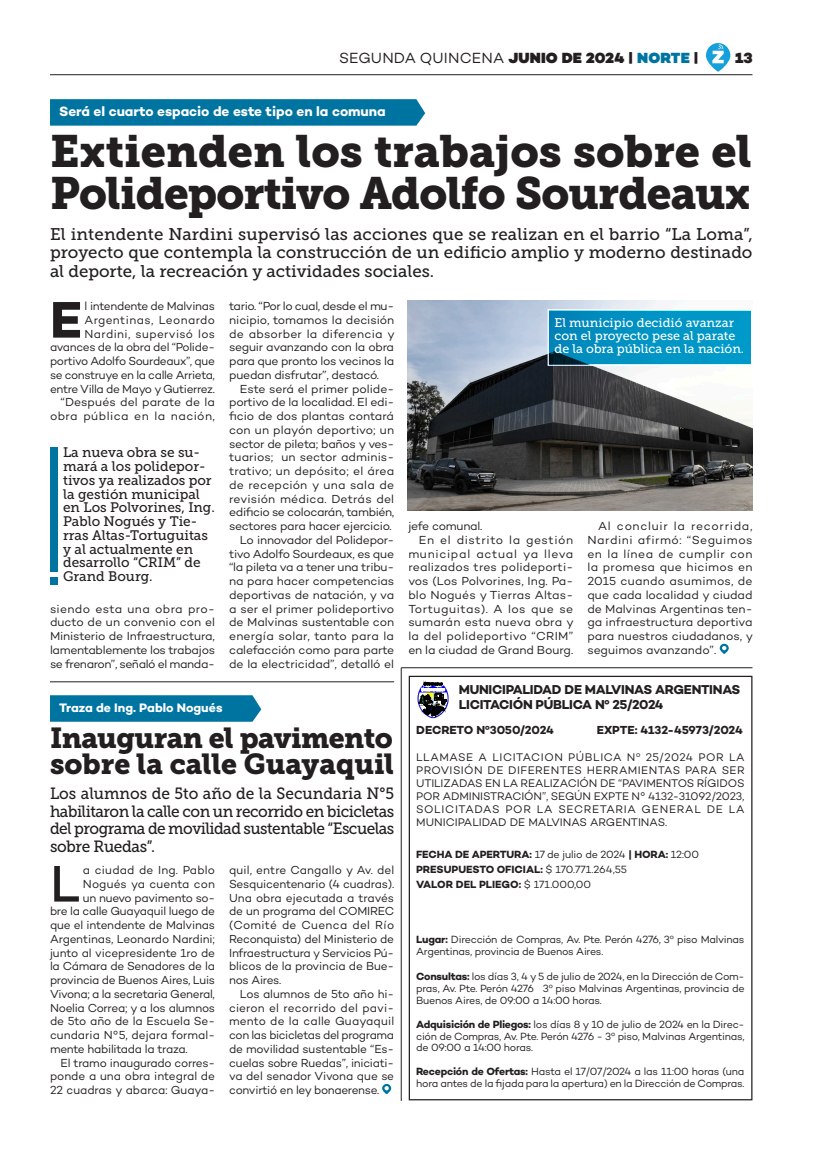
<style>
.page{position:relative;width:815px;height:1152px;background:#fff}
.page>*{position:absolute;margin:0;border:0;box-sizing:border-box;transform-origin:0 0}
.t1{font:700 52.38px "Campton";color:#231f20}
.t2{font:500 52.38px "Campton";color:#231f20}
.t3{font:45px "Museo Slab 900";letter-spacing:-.02em;color:#231f20}
.t4{font:45px "Museo Slab 900";color:#231f20}
.t5{font:28.75px "Museo Slab 900";letter-spacing:-.015em;color:#231f20}
.t6{font:16.88px/18.1px "Museo Slab 500";color:#231f20;text-align:justify}
.t7{font:16.25px/17.5px "Museo Slab 500";letter-spacing:-.03em;color:#231f20;text-align:justify;scale:.95 1}
.t8{font:15px "Campton";letter-spacing:.01em;color:#231f20}
.t9{font:900 15px "Campton";color:#231f20}
.t10{font:13.75px/13.8px "Museo Slab 500";color:#231f20}
.t11{font:700 13.75px "Campton";letter-spacing:-.005em;color:#fff}
.t12{font:700 13.12px "Campton";letter-spacing:-.02em;color:#231f20}
.t13{font:12.5px/13px "Museo Slab 500";color:#fff}
.t14{font:700 12.5px "Campton";letter-spacing:-.005em;color:#fff}
.t15{font:11.88px/13.8px "Campton";letter-spacing:-.02em;color:#231f20;text-align:justify}
.t16{font:11.88px/13.8px "Campton";letter-spacing:.02em;color:#231f20;text-align:right}
.t17{font:11.88px "Campton";letter-spacing:.005em;color:#231f20}
.t18{font:700 11.88px "Campton";letter-spacing:-.005em;color:#231f20}
.t19{font:11.88px "Campton";letter-spacing:.015em;color:#231f20}
.t20{font:11.25px/13.1px "Campton";color:#231f20;text-align:justify}
.t21{font:10.62px/11.9px "Campton";letter-spacing:-.025em;color:#231f20}
.t22{font:700 10.62px/15px "Campton";letter-spacing:-.01em;color:#231f20}
.s1{font-weight:900}
.s2{font-weight:900;color:#0074a1}
.s3{font-weight:400}
.s4{font-weight:700}
</style>
<div class="page">
<svg style="left:706px;top:43px;width:24px;height:29px"></svg>
<hr style="left:50px;top:74px;width:702px;height:1px;background:#231f20">
<div style="left:50px;top:447px;width:7px;height:124px;background:#0074a1"></div>
<div style="left:50px;top:577px;width:7px;height:7px;background:#0074a1"></div>
<img style="left:407px;top:300px;width:345px;height:210px">
<svg style="left:548px;top:309px;width:204px;height:57px;background:#1096c3"></svg>
<svg style="left:50px;top:99px;width:375px;height:27px;background:#0778a3"></svg>
<svg style="left:382px;top:1084px;width:9px;height:10px"></svg>
<div style="left:50px;top:695px;width:211px;height:26px;background:#0074a1"></div>
<hr style="left:401px;top:667px;width:351px;height:1px;background:#231f20">
<hr style="left:401px;top:668px;width:1px;height:433px;background:#231f20">
<hr style="left:50px;top:681px;width:344px;height:1px;background:#231f20">
<svg style="left:720px;top:644px;width:9px;height:10px"></svg>
<div style="left:409px;top:676px;width:343px;height:424px;border:1px solid #231f20"></div>
<svg style="left:418px;top:682px;width:31px;height:36px"></svg>
<p class="t8" style="left:339px;top:48px;width:361px">SEGUNDA QUINCENA <span class="s1">JUNIO DE 2024 |</span> <span class="s2">NORTE</span> <span class="s1">|</span></p>
<p class="t9" style="left:735px;top:48px;width:19px">13</p>
<p class="t11" style="left:59px;top:102px;width:328px">Será el cuarto espacio de este tipo en la comuna</p>
<p class="t4" style="left:50px;top:125px;width:703px">Extienden los trabajos sobre el</p>
<p class="t3" style="left:50px;top:167px;width:702px">Polideportivo Adolfo Sourdeaux</p>
<p class="t6" style="left:50px;top:225px;width:704px">El intendente Nardini supervisó las acciones que se realizan en el barrio “La Loma”, proyecto que contempla la construcción de un edificio amplio y moderno destinado al deporte, la recreación y actividades sociales.</p>
<p class="t1" style="left:50px;top:286px;width:33px">E</p>
<p class="t15" style="left:50px;top:299px;width:167px;text-align:right">l intendente de Malvinas<br>Argentinas, Leonardo<br>Nardini, supervisó los avances de la obra del “Polide&shy;portivo Adolfo Sourdeaux”, que se construye en la calle Arrieta, entre Villa de Mayo y Gutierrez.</p>
<p class="t16" style="left:50px;top:395px;width:166px">“Después del parate de la obra pública en la nación,</p>
<p class="t15" style="left:229px;top:299px;width:167px">tario. “Por lo cual, desde el mu&shy;nicipio, tomamos la decisión de absorber la diferencia y seguir avanzando con la obra para que pronto los vecinos la puedan disfrutar”, destacó.</p>
<p class="t15" style="left:229px;top:381px;width:167px;text-indent:11px">Este será el primer polide&shy;portivo de la localidad. El edi&shy;ficio de dos plantas contará con un playón deportivo; un sector de pileta; baños y ves&shy;tuarios; un sector adminis&shy;trativo; un depósito; el área de recepción y una sala de revisión médica. Detrás del edificio se colocarán, también, sectores para hacer ejercicio.</p>
<p class="t15" style="left:229px;top:533px;width:167px;text-indent:11px">Lo innovador del Polidepor&shy;tivo Adolfo Sourdeaux, es que “la pileta va a tener una tribu&shy;na para hacer competencias deportivas de natación, y va a ser el primer polideportivo de Malvinas sustentable con energía solar, tanto para la calefacción como para parte de la electricidad”, detalló el</p>
<p class="t13" style="left:555px;top:316px;width:191px">El municipio decidió avanzar con el proyecto pese al parate de la obra pública en la nación.</p>
<p class="t10" style="left:63px;top:446px;width:153px">La nueva obra se su&shy;mará a los polidepor&shy;tivos ya realizados por la gestión municipal en Los Polvorines, Ing.<br>Pablo Nogués y Tie&shy;rras Altas-Tortuguitas y al actualmente en desarrollo “CRIM” de<br>Grand Bourg.</p>
<p class="t15" style="left:408px;top:519px;width:76px">jefe comunal.</p>
<p class="t15" style="left:408px;top:533px;width:167px;text-indent:11px">En el distrito la gestión municipal actual ya lleva realizados tres polideporti&shy;vos (Los Polvorines, Ing. Pa&shy;blo Nogués y Tierras Altas-Tortuguitas). A los que se sumarán esta nueva obra y la del polideportivo “CRIM” en la ciudad de Grand Bourg.</p>
<p class="t15" style="left:587px;top:519px;width:167px;text-indent:11px">Al concluir la recorrida, Nardini afirmó: “Seguimos en la línea de cumplir con la promesa que hicimos en 2015 cuando asumimos, de que cada localidad y ciudad de Malvinas Argentinas ten&shy;ga infraestructura deportiva para nuestros ciudadanos, y seguimos avanzando”.</p>
<p class="t12" style="left:459px;top:681px;width:283px">MUNICIPALIDAD DE MALVINAS ARGENTINAS</p>
<p class="t12" style="left:459px;top:696px;width:206px">LICITACIÓN PÚBLICA Nº 25/2024</p>
<p class="t18" style="left:416px;top:723px;width:139px">DECRETO Nº3050/2024</p>
<p class="t18" style="left:597px;top:723px;width:148px">EXPTE: 4132-45973/2024</p>
<p class="t20" style="left:416px;top:750px;width:330px">LLAMASE A LICITACION PÚBLICA Nº 25/2024 POR LA PROVISIÓN DE DIFERENTES HERRAMIENTAS PARA SER UTILIZADAS EN LA REALIZACIÓN DE “PAVIMENTOS RÍGIDOS POR ADMINISTRACIÓN”, SEGÚN EXPTE N° 4132-31092/2023, SOLICITADAS POR LA SECRETARIA GENERAL DE LA MUNICIPALIDAD DE MALVINAS ARGENTINAS.</p>
<p class="t22" style="left:416px;top:846px;width:284px">FECHA DE APERTURA: <span class="s3">17 de julio de 2024</span> | HORA: <span class="s3">12:00<br></span>PRESUPUESTO OFICIAL: <span class="s3">$ 170.771.264,55</span></p>
<p class="t22" style="left:416px;top:876px;width:176px">VALOR DEL PLIEGO: <span class="s3">$ 171.000,00</span></p>
<p class="t15" style="left:50px;top:601px;width:167px">siendo esta una obra pro&shy;ducto de un convenio con el Ministerio de Infraestructura, lamentablemente los trabajos se frenaron”, señaló el manda-</p>
<p class="t14" style="left:59px;top:699px;width:165px">Traza de Ing. Pablo Nogués</p>
<p class="t5" style="left:50px;top:721px;width:344px">Inauguran el pavimento</p>
<p class="t5" style="left:50px;top:747px;width:346px">sobre la calle Guayaquil</p>
<p class="t7" style="left:50px;top:784px;width:364px">Los alumnos de 5to año de la Secundaria N°5 habilitaron la calle con un recorrido en bicicletas del programa de movilidad sustentable “Escuelas sobre Ruedas”.</p>
<p class="t2" style="left:50px;top:850px;width:32px">L</p>
<p class="t19" style="left:83px;top:862px;width:134px">a ciudad de Ing. Pablo</p>
<p class="t15" style="left:229px;top:863px;width:167px">quil, entre Cangallo y Av. del Sesquicentenario (4 cuadras).<br>Una obra ejecutada a través de un programa del COMIREC (Comité de Cuenca del Río Reconquista) del Ministerio de Infraestructura y Servicios Pú&shy;blicos de la provincia de Bue&shy;nos Aires.</p>
<p class="t15" style="left:229px;top:986px;width:167px;text-indent:11px">Los alumnos de 5to año hi&shy;cieron el recorrido del pavi&shy;mento de la calle Guayaquil con las bicicletas del programa de movilidad sustentable “Es&shy;cuelas sobre Ruedas”, iniciati&shy;va del senador Vivona que se convirtió en ley bonaerense.</p>
<p class="t17" style="left:83px;top:876px;width:134px">Nogués ya cuenta con</p>
<p class="t15" style="left:83px;top:890px;width:134px">un nuevo pavimento so-</p>
<p class="t15" style="left:50px;top:904px;width:166px">bre la calle Guayaquil luego de</p>
<p class="t15" style="left:50px;top:918px;width:167px">que el intendente de Malvinas</p>
<p class="t15" style="left:50px;top:931px;width:166px">Argentinas, Leonardo Nardini;</p>
<p class="t15" style="left:50px;top:945px;width:167px">junto al vicepresidente 1ro de</p>
<p class="t15" style="left:50px;top:959px;width:166px">la Cámara de Senadores de la</p>
<p class="t15" style="left:50px;top:973px;width:166px">provincia de Buenos Aires, Luis</p>
<p class="t15" style="left:50px;top:986px;width:166px">Vivona; a la secretaria General,</p>
<p class="t15" style="left:50px;top:1000px;width:166px">Noelia Correa; y a los alumnos</p>
<p class="t15" style="left:50px;top:1014px;width:166px">de 5to año de la Escuela Se-</p>
<p class="t17" style="left:50px;top:1027px;width:166px">cundaria N°5, dejara formal-</p>
<p class="t15" style="left:50px;top:1041px;width:139px">mente habilitada la traza.</p>
<p class="t15" style="left:50px;top:1055px;width:167px;text-indent:11px">El tramo inaugurado corres&shy;ponde a una obra integral de 22 cuadras y abarca: Guaya-</p>
<p class="t21" style="left:416px;top:933px;width:330px"><span class="s4">Lugar:</span> Dirección de Compras, Av. Pte. Perón 4276, 3º piso Malvinas<br>Argentinas, provincia de Buenos Aires.</p>
<p class="t21" style="left:416px;top:970px;width:330px;text-align:justify"><span class="s4">Consultas:</span> los días 3, 4 y 5 de julio de 2024, en la Dirección de Com&shy;pras, Av. Pte. Perón 4276 3º piso Malvinas Argentinas, provincia de Buenos Aires, de 09:00 a 14:00 horas.</p>
<p class="t21" style="left:416px;top:1018px;width:330px;text-align:justify"><span class="s4">Adquisición de Pliegos:</span> los días 8 y 10 de julio de 2024 en la Direc&shy;ción de Compras, Av. Pte. Perón 4276 - 3º piso, Malvinas Argentinas, de 09:00 a 14:00 horas.</p>
<p class="t21" style="left:416px;top:1065px;width:330px"><span class="s4">Recepción de Ofertas:</span> Hasta el 17/07/2024 a las 11:00 horas (una hora antes de la fijada para la apertura) en la Dirección de Compras.</p>
</div>
